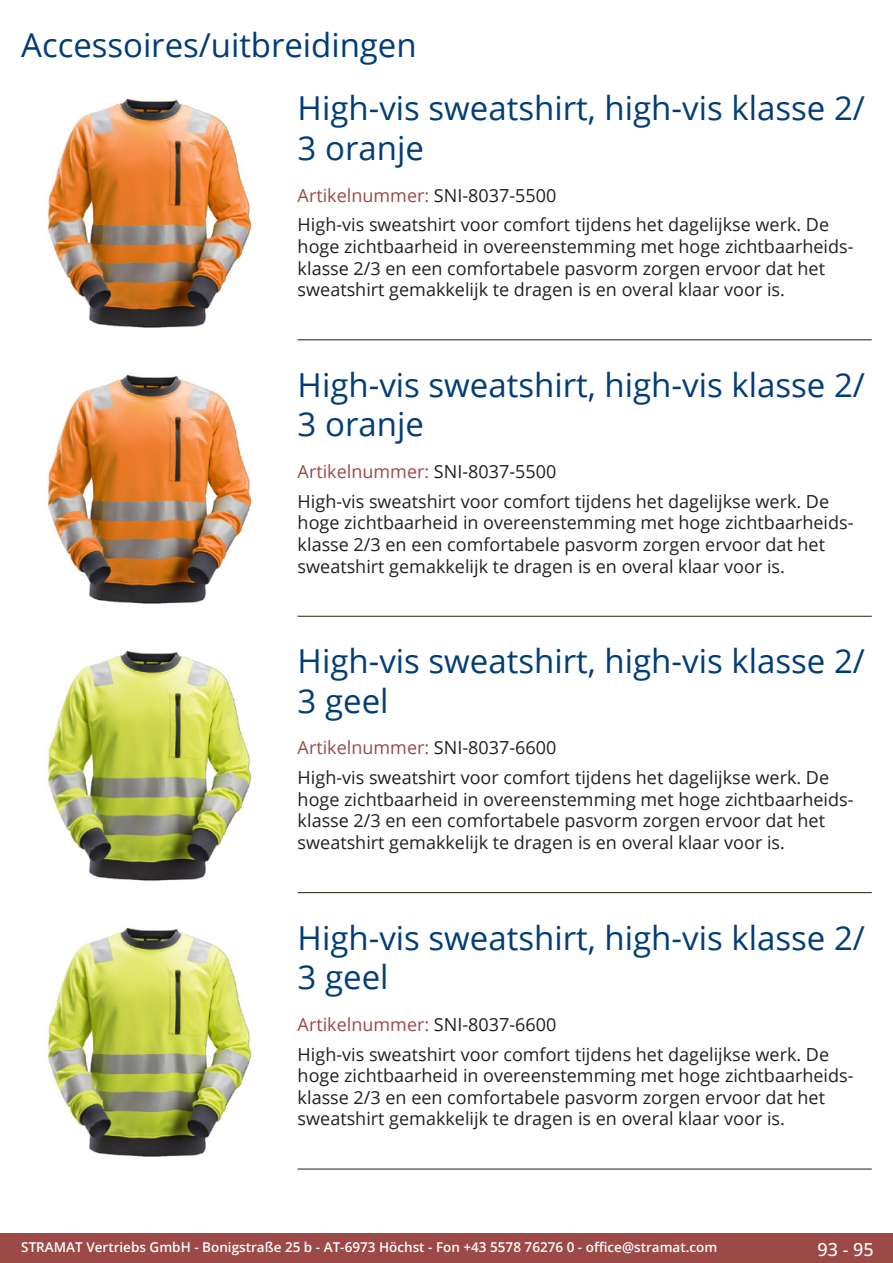
<style>
.page{position:relative;width:893px;height:1263px;background:#fff}
.page>*{position:absolute;margin:0;border:0;box-sizing:border-box;transform-origin:0 0}
.Produkttitel{font:33px/39.6px "Open Sans";color:#003d78}
.RastTitel{font:33px "Open Sans";color:#003d78}
.Beschreibung_Text{font:18px/21.6px "Open Sans";color:#231f20}
.TechDaten_Überschrif{font:18px "Open Sans";color:#9c4948}
.t1{font:500 18px "Open Sans";color:#fff}
.t2{font:600 13.5px "Open Sans";color:#fff}
.s1{color:#231f20}
</style>
<div class="page">
<div style="left:0;top:1233px;width:893px;height:30px;background:#9c4948"></div>
<hr style="left:298px;top:340px;width:574px;height:1px;background:#201d08">
<hr style="left:298px;top:616px;width:574px;height:1px;background:#201d08">
<hr style="left:298px;top:892px;width:574px;height:1px;background:#201d08">
<hr style="left:298px;top:1169px;width:574px;height:1px;background:#201d08">
<img style="left:48px;top:98px;width:204px;height:230px">
<img style="left:48px;top:374px;width:204px;height:230px">
<img style="left:47px;top:651px;width:206px;height:230px">
<img style="left:47px;top:927px;width:205px;height:230px">
<p class="RastTitel" style="left:21px;top:22px;width:397px">Accessoires/uitbreidingen</p>
<p class="Produkttitel" style="left:298px;top:88px;width:569px">High-vis sweatshirt, high-vis klasse 2/<br>3 oranje</p>
<p class="TechDaten_Überschrif" style="left:298px;top:183px;width:260px">Artikelnummer: <span class="s1">SNI-8037-5500</span></p>
<p class="Beschreibung_Text" style="left:298px;top:214px;width:556px">High-vis sweatshirt voor comfort tijdens het dagelijkse werk. De hoge zichtbaarheid in overeenstemming met hoge zichtbaarheids&shy;klasse 2/3 en een comfortabele pasvorm zorgen ervoor dat het sweatshirt gemakkelijk te dragen is en overal klaar voor is.</p>
<p class="Produkttitel" style="left:298px;top:364px;width:569px">High-vis sweatshirt, high-vis klasse 2/<br>3 oranje</p>
<p class="TechDaten_Überschrif" style="left:298px;top:459px;width:260px">Artikelnummer: <span class="s1">SNI-8037-5500</span></p>
<p class="Beschreibung_Text" style="left:298px;top:490px;width:556px">High-vis sweatshirt voor comfort tijdens het dagelijkse werk. De hoge zichtbaarheid in overeenstemming met hoge zichtbaarheids&shy;klasse 2/3 en een comfortabele pasvorm zorgen ervoor dat het sweatshirt gemakkelijk te dragen is en overal klaar voor is.</p>
<p class="Produkttitel" style="left:298px;top:640px;width:569px">High-vis sweatshirt, high-vis klasse 2/<br>3 geel</p>
<p class="TechDaten_Überschrif" style="left:298px;top:735px;width:260px">Artikelnummer: <span class="s1">SNI-8037-6600</span></p>
<p class="Beschreibung_Text" style="left:298px;top:766px;width:556px">High-vis sweatshirt voor comfort tijdens het dagelijkse werk. De hoge zichtbaarheid in overeenstemming met hoge zichtbaarheids&shy;klasse 2/3 en een comfortabele pasvorm zorgen ervoor dat het sweatshirt gemakkelijk te dragen is en overal klaar voor is.</p>
<p class="Produkttitel" style="left:298px;top:917px;width:569px">High-vis sweatshirt, high-vis klasse 2/<br>3 geel</p>
<p class="TechDaten_Überschrif" style="left:298px;top:1012px;width:260px">Artikelnummer: <span class="s1">SNI-8037-6600</span></p>
<p class="Beschreibung_Text" style="left:298px;top:1043px;width:556px">High-vis sweatshirt voor comfort tijdens het dagelijkse werk. De hoge zichtbaarheid in overeenstemming met hoge zichtbaarheids&shy;klasse 2/3 en een comfortabele pasvorm zorgen ervoor dat het sweatshirt gemakkelijk te dragen is en overal klaar voor is.</p>
<p class="t2" style="left:21px;top:1238px;width:698px">STRAMAT Vertriebs GmbH - Bonigstraße 25 b - AT-6973 Höchst - Fon +43 5578 76276 0 - office@stramat.com</p>
<p class="t1" style="left:817px;top:1237px;width:58px">93 - 95</p>
</div>
